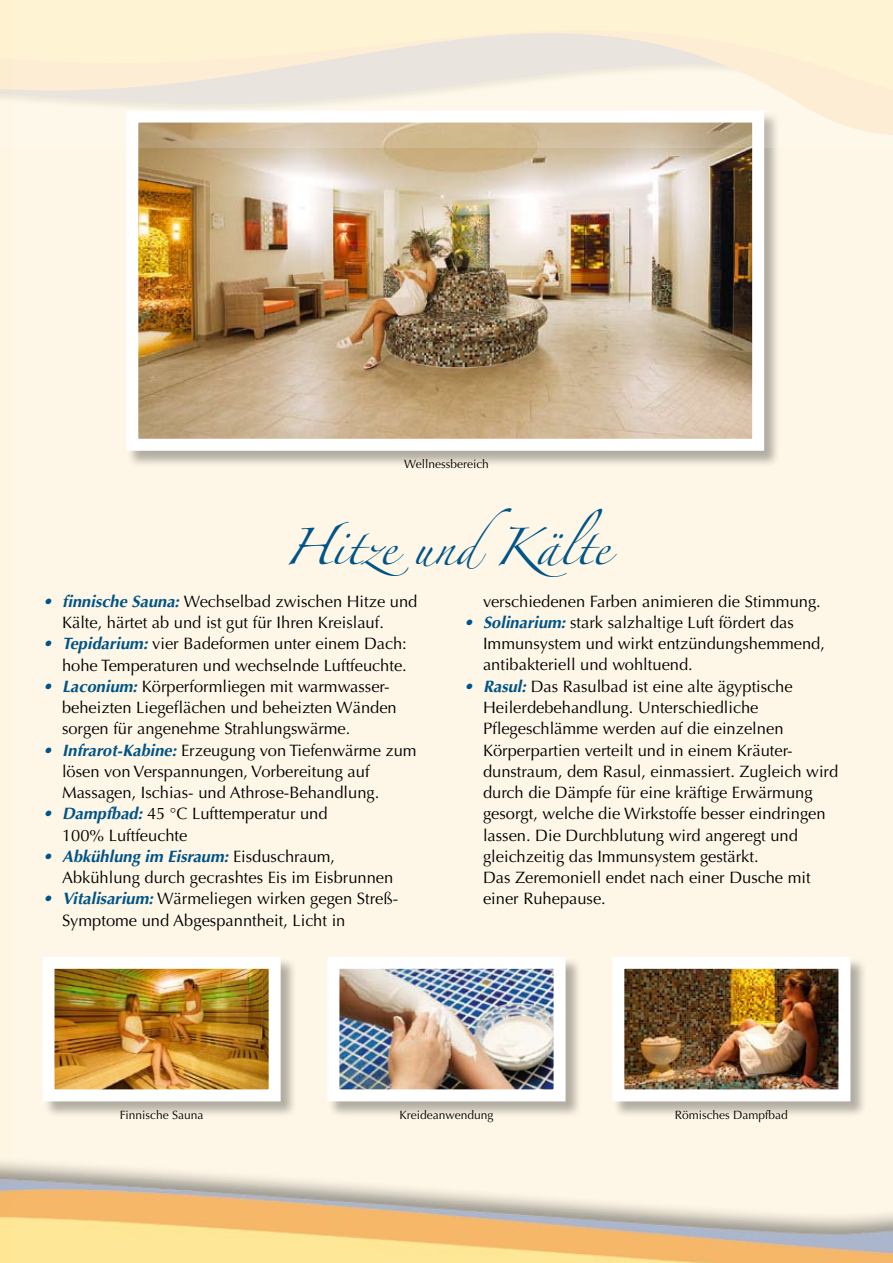
<style>
.page{position:relative;width:893px;height:1263px;background:#fef6e2}
.page>*{position:absolute;margin:0;border:0;box-sizing:border-box;transform-origin:0 0}
.t1{font:33px "Zapfino";color:#005487}
.t2{font:16.5px/21.3px "Optima";color:#000}
.t3{font:12px "Optima";color:#000}
.s1{font-style:italic;color:#005487}
.s2{font-weight:700;font-style:italic;color:#005487}
</style>
<div class="page">
<div style="left:127px;top:111px;width:654px;height:356px;background:#000;opacity:.3"></div>
<img style="left:139px;top:150px;width:612px;height:288px">
<div style="left:126px;top:111px;width:638px;height:340px;border:12px solid #fff"></div>
<div style="left:43px;top:957px;width:254px;height:161px;background:#000;opacity:.3"></div>
<img style="left:56px;top:970px;width:212px;height:118px">
<div style="left:43px;top:957px;width:238px;height:144px;border:12px solid #fff"></div>
<div style="left:613px;top:957px;width:254px;height:161px;background:#000;opacity:.3"></div>
<img style="left:625px;top:970px;width:212px;height:118px">
<div style="left:612px;top:957px;width:238px;height:144px;border:12px solid #fff"></div>
<div style="left:328px;top:957px;width:254px;height:161px;background:#000;opacity:.3"></div>
<img style="left:340px;top:970px;width:213px;height:118px">
<div style="left:327px;top:957px;width:239px;height:144px;border:12px solid #fff"></div>
<svg style="left:126px;top:130px;width:767px;height:20px"></svg>
<svg style="left:0;top:0;width:893px;height:130px;fill:#fef3d4"></svg>
<p class="t3" style="left:404px;top:457px;width:86px">Wellnessbereich</p>
<h1 class="t1" style="left:284px;top:534px;width:327px">Hitze undKälte</h1>
<p class="t2" style="left:62px;top:591px;width:357px;text-indent:-20px"><span class="s1">•</span> <span class="s2">finnische Sauna:</span> Wechselbad zwischen Hitze und<br>Kälte, härtet ab und ist gut für Ihren Kreislauf.</p>
<p class="t2" style="left:43px;top:633px;width:366px;text-align:right"><span class="s1">•</span> <span class="s2">Tepidarium:</span> vier Badeformen unter einem Dach: hohe Temperaturen und wechselnde Luftfeuchte.</p>
<p class="t2" style="left:62px;top:676px;width:336px;text-indent:-20px"><span class="s1">•</span> <span class="s2">Laconium:</span> Körperformliegen mit warmwasser&shy;beheizten Liegeflächen und beheizten Wänden sorgen für angenehme Strahlungswärme.</p>
<p class="t2" style="left:62px;top:740px;width:356px;text-indent:-20px"><span class="s1">•</span> <span class="s2">Infrarot-Kabine:</span> Erzeugung von Tiefenwärme zum lösen von Verspannungen, Vorbereitung auf<br>Massagen, Ischias- und Athrose-Behandlung.</p>
<p class="t2" style="left:62px;top:803px;width:267px;text-indent:-20px"><span class="s1">•</span> <span class="s2">Dampfbad:</span> 45 °C Lufttemperatur und<br>100% Luftfeuchte</p>
<p class="t2" style="left:62px;top:846px;width:333px;text-indent:-20px"><span class="s1">•</span> <span class="s2">Abkühlung im Eisraum:</span> Eisduschraum,<br>Abkühlung durch gecrashtes Eis im Eisbrunnen</p>
<p class="t2" style="left:62px;top:888px;width:338px;text-indent:-20px"><span class="s1">•</span> <span class="s2">Vitalisarium:</span> Wärmeliegen wirken gegen Streß-<br>Symptome und Abgespanntheit, Licht in</p>
<p class="t2" style="left:483px;top:591px;width:339px">verschiedenen Farben animieren die Stimmung.</p>
<p class="t2" style="left:483px;top:612px;width:344px;text-indent:-20px"><span class="s1">•</span> <span class="s2">Solinarium:</span> stark salzhaltige Luft fördert das<br>Immunsystem und wirkt entzündungshemmend, antibakteriell und wohltuend.</p>
<p class="t2" style="left:483px;top:676px;width:357px;text-indent:-20px"><span class="s1">•</span> <span class="s2">Rasul:</span> Das Rasulbad ist eine alte ägyptische Heilerdebehandlung. Unterschiedliche Pflegeschlämme werden auf die einzelnen Körperpartien verteilt und in einem Kräuter&shy;dunstraum, dem Rasul, einmassiert. Zugleich wird durch die Dämpfe für eine kräftige Erwärmung gesorgt, welche die Wirkstoffe besser eindringen lassen. Die Durchblutung wird angeregt und gleichzeitig das Immunsystem gestärkt.<br>Das Zeremoniell endet nach einer Dusche mit einer Ruhepause.</p>
<p class="t3" style="left:120px;top:1107px;width:85px">Finnische Sauna</p>
<p class="t3" style="left:399px;top:1107px;width:96px">Kreideanwendung</p>
<p class="t3" style="left:675px;top:1107px;width:115px">Römisches Dampfbad</p>
</div>
